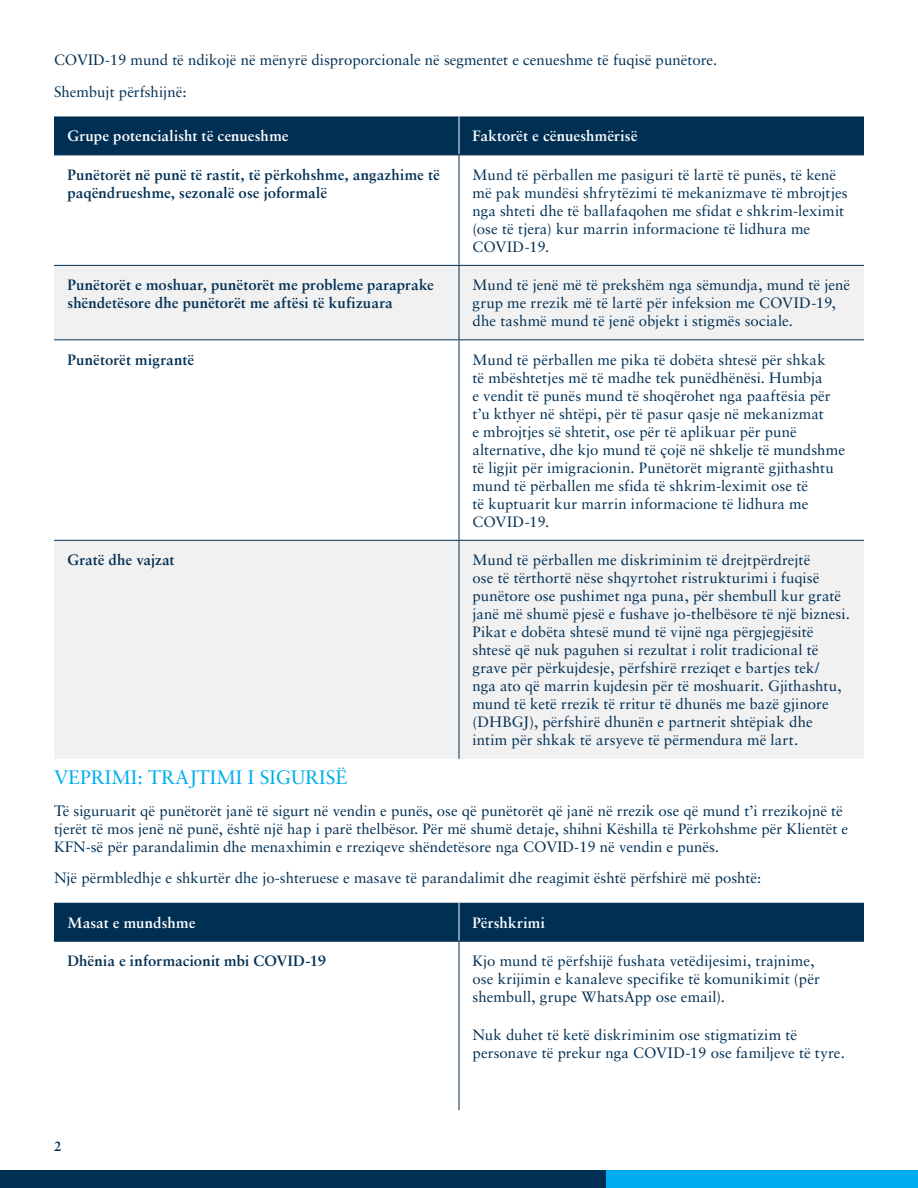
<style>
.page{position:relative;width:918px;height:1188px;background:#fff}
.page>*{position:absolute;margin:0;border:0;box-sizing:border-box;transform-origin:0 0}
.t1{font:19.5px "Sabon LT Pro";color:#00aeef}
.t2{font:15px/18px "Sabon LT Pro";color:#002f54}
.t3{font:700 15px/18px "Sabon LT Pro";letter-spacing:.005em;color:#002f54}
.t4{font:700 15px "Sabon LT Pro";letter-spacing:.01em;color:#fff}
.t5{font:700 13.5px "Sabon LT Pro";color:#002f54}
</style>
<div class="page">
<div style="left:0;top:1170px;width:606px;height:18px;background:#002f54"></div>
<div style="left:606px;top:1170px;width:312px;height:18px;background:#00aeef"></div>
<div style="left:54px;top:116px;width:810px;height:39px;background:#002f54"></div>
<svg style="left:54px;top:266px;width:810px;height:493px;fill:#f1f1f2"></svg>
<hr style="left:459px;top:116px;width:1px;height:39px;background:#fff">
<hr style="left:54px;top:155px;width:405px;height:1px;background:#002f54">
<hr style="left:459px;top:155px;width:1px;height:110px;background:#002f54">
<hr style="left:459px;top:155px;width:405px;height:1px;background:#002f54">
<hr style="left:54px;top:265px;width:405px;height:1px;background:#002f54">
<hr style="left:459px;top:266px;width:1px;height:73px;background:#002f54">
<hr style="left:459px;top:265px;width:405px;height:1px;background:#002f54">
<hr style="left:54px;top:339px;width:405px;height:1px;background:#002f54">
<hr style="left:459px;top:340px;width:1px;height:200px;background:#002f54">
<hr style="left:459px;top:339px;width:405px;height:1px;background:#002f54">
<hr style="left:54px;top:540px;width:405px;height:1px;background:#002f54">
<hr style="left:459px;top:541px;width:1px;height:218px;background:#002f54">
<hr style="left:459px;top:540px;width:405px;height:1px;background:#002f54">
<div style="left:54px;top:903px;width:810px;height:38px;background:#002f54"></div>
<hr style="left:459px;top:903px;width:1px;height:38px;background:#fff">
<hr style="left:54px;top:941px;width:405px;height:1px;background:#002f54">
<hr style="left:459px;top:942px;width:1px;height:168px;background:#002f54">
<hr style="left:459px;top:941px;width:405px;height:1px;background:#002f54">
<p class="t2" style="left:54px;top:44px;width:665px;line-height:31.5px">COVID-19 mund të ndikojë në mënyrë disproporcionale në segmentet e cenueshme të fuqisë punëtore.<br>Shembujt përfshijnë:</p>
<p class="t4" style="left:68px;top:127px;width:222px">Grupe potencialisht të cenueshme</p>
<p class="t4" style="left:472px;top:127px;width:166px">Faktorët e cënueshmërisë</p>
<p class="t3" style="left:68px;top:165px;width:374px">Punëtorët në punë të rastit, të përkohshme, angazhime të paqëndrueshme, sezonalë ose joformalë</p>
<p class="t2" style="left:472px;top:165px;width:377px">Mund të përballen me pasiguri të lartë të punës, të kenë më pak mundësi shfrytëzimi të mekanizmave të mbrojtjes nga shteti dhe të ballafaqohen me sfidat e shkrim-leximit (ose të tjera) kur marrin informacione të lidhura me COVID-19.</p>
<p class="t3" style="left:68px;top:276px;width:368px">Punëtorët e moshuar, punëtorët me probleme paraprake shëndetësore dhe punëtorët me aftësi të kufizuara</p>
<p class="t2" style="left:472px;top:276px;width:379px">Mund të jenë më të prekshëm nga sëmundja, mund të jenë grup me rrezik më të lartë për infeksion me COVID-19, dhe tashmë mund të jenë objekt i stigmës sociale.</p>
<p class="t3" style="left:68px;top:350px;width:128px">Punëtorët migrantë</p>
<p class="t2" style="left:472px;top:350px;width:374px">Mund të përballen me pika të dobëta shtesë për shkak<br>të mbështetjes më të madhe tek punëdhënësi. Humbja<br>e vendit të punës mund të shoqërohet nga paaftësia për t’u kthyer në shtëpi, për të pasur qasje në mekanizmat<br>e mbrojtjes së shtetit, ose për të aplikuar për punë alternative, dhe kjo mund të çojë në shkelje të mundshme të ligjit për imigracionin. Punëtorët migrantë gjithashtu mund të përballen me sfida të shkrim-leximit ose të<br>të kuptuarit kur marrin informacione të lidhura me COVID-19.</p>
<p class="t3" style="left:68px;top:551px;width:109px">Gratë dhe vajzat</p>
<p class="t2" style="left:472px;top:551px;width:379px">Mund të përballen me diskriminim të drejtpërdrejtë<br>ose të tërthortë nëse shqyrtohet ristrukturimi i fuqisë punëtore ose pushimet nga puna, për shembull kur gratë janë më shumë pjesë e fushave jo-thelbësore të një biznesi.<br>Pikat e dobëta shtesë mund të vijnë nga përgjegjësitë shtesë që nuk paguhen si rezultat i rolit tradicional të grave për përkujdesje, përfshirë rreziqet e bartjes tek/<br>nga ato që marrin kujdesin për të moshuarit. Gjithashtu, mund të ketë rrezik të rritur të dhunës me bazë gjinore (DHBGJ), përfshirë dhunën e partnerit shtëpiak dhe intim për shkak të arsyeve të përmendura më lart.</p>
<h1 class="t1" style="left:54px;top:765px;width:295px">VEPRIMI: TRAJTIMI I SIGURISË</h1>
<p class="t2" style="left:54px;top:801px;width:796px">Të siguruarit që punëtorët janë të sigurt në vendin e punës, ose që punëtorët që janë në rrezik ose që mund t’i rrezikojnë të tjerët të mos jenë në punë, është një hap i parë thelbësor. Për më shumë detaje, shihni Këshilla të Përkohshme për Klientët e<br>KFN-së për parandalimin dhe menaxhimin e rreziqeve shëndetësore nga COVID-19 në vendin e punës.</p>
<p class="t2" style="left:54px;top:869px;width:709px">Një përmbledhje e shkurtër dhe jo-shteruese e masave të parandalimit dhe reagimit është përfshirë më poshtë:</p>
<p class="t4" style="left:68px;top:913px;width:129px">Masat e mundshme</p>
<p class="t4" style="left:472px;top:913px;width:74px">Përshkrimi</p>
<p class="t3" style="left:68px;top:952px;width:260px">Dhënia e informacionit mbi COVID-19</p>
<p class="t2" style="left:472px;top:952px;width:349px">Kjo mund të përfshijë fushata vetëdijesimi, trajnime, ose krijimin e kanaleve specifike të komunikimit (për shembull, grupe WhatsApp ose email).</p>
<p class="t2" style="left:472px;top:1026px;width:374px">Nuk duhet të ketë diskriminim ose stigmatizim të personave të prekur nga COVID-19 ose familjeve të tyre.</p>
<p class="t5" style="left:54px;top:1138px;width:9px">2</p>
</div>
